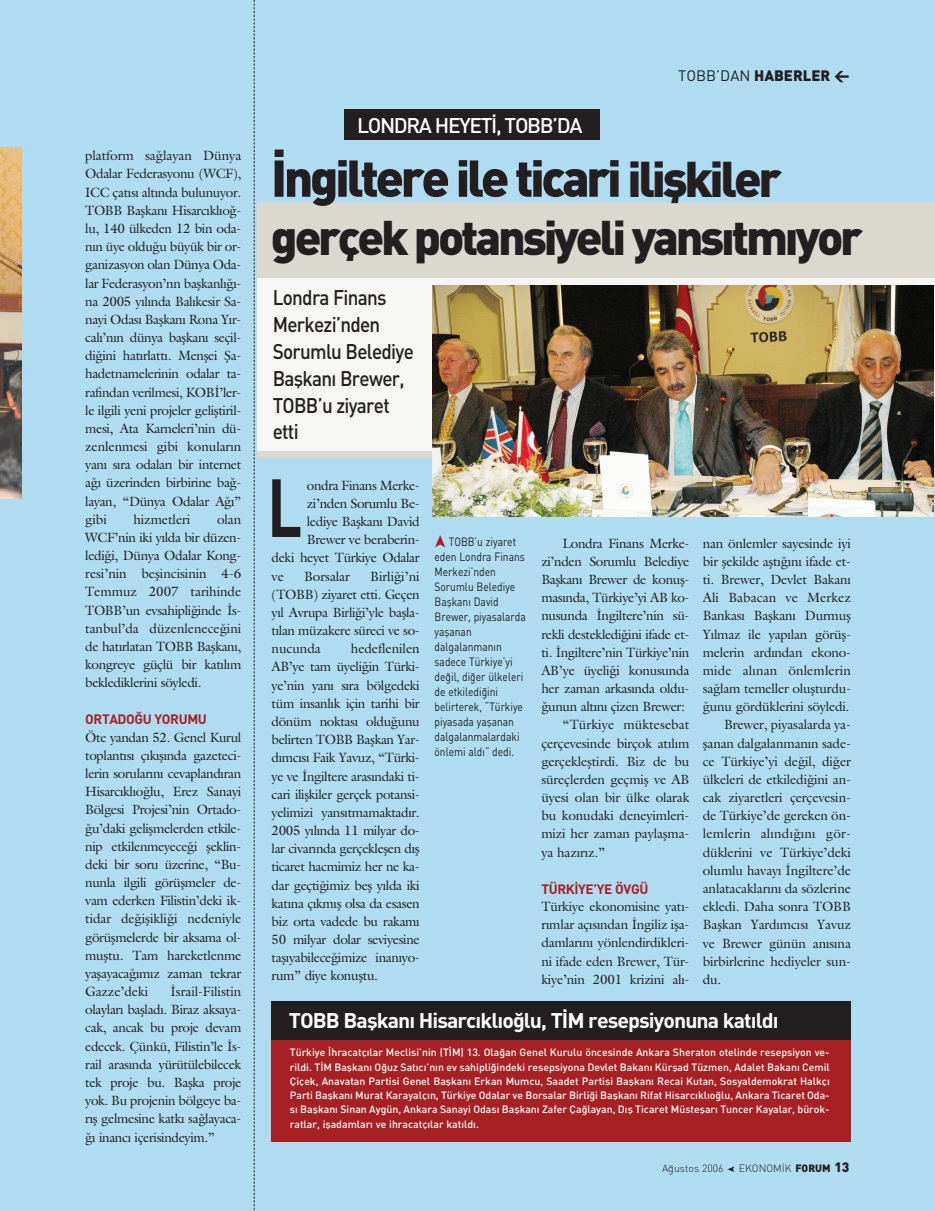
<style>
.page{position:relative;width:935px;height:1211px;background:#fff}
.page>*{position:absolute;margin:0;border:0;box-sizing:border-box;transform-origin:0 0}
.t1{font:81px "DINT Bold";color:#231f20;scale:.75 1}
.t2{font:51px "DINT Black";letter-spacing:-.065em;color:#231f20}
.t3{font:48px "DINT Black";letter-spacing:-.065em;color:#231f20}
.t4{font:21px/27px "DINT Medium";letter-spacing:-.035em;color:#231f20;scale:.9 1}
.t5{font:21px "DINT Bold";letter-spacing:-.045em;color:#fff}
.t6{font:21px "DINT Medium";letter-spacing:-.065em;color:#fff}
.t7{font:15px "DINT Black";color:#231f20}
.t8{font:13.5px/18.1px "Galliard Turk";letter-spacing:-.015em;color:#231f20;text-align:justify}
.t9{font:13.5px "DINT Bold";letter-spacing:-.025em;color:#a72023}
.t10{font:13.5px "Galliard Turk";letter-spacing:.01em;color:#231f20}
.t11{font:13.5px "Galliard Turk";letter-spacing:.005em;color:#231f20}
.t12{font:12px/15px "DINT";color:#231f20;scale:.85 1}
.t13{font:10.5px/14.2px "DINT Medium";color:#fff;text-align:justify}
.t14{font:10.5px "DINT Light";color:#231f20}
.s1{font-family:"DINT"}
.s2{font-size:49.5px}
.s3{font-family:"DINT Black"}
.s4{font-family:"DINT Black";font-size:13.5px}
</style>
<div class="page">
<div style="left:21px;top:0;width:913px;height:1210px;background:#afdcf1"></div>
<div style="left:257px;top:202px;width:677px;height:255px;background:#dbd8d0"></div>
<div style="left:257px;top:278px;width:677px;height:173px;background:#f6f6f4"></div>
<img style="left:432px;top:285px;width:501px;height:231px">
<div style="left:0;top:0;width:21px;height:1210px;background:#afdcf1"></div>
<img style="left:0;top:147px;width:21px;height:351px">
<div style="left:344px;top:109px;width:255px;height:31px;background:#231f20"></div>
<svg style="left:254px;top:0;width:1px;height:1210px"></svg>
<div style="left:271px;top:1002px;width:580px;height:140px;background:#a72023"></div>
<div style="left:271px;top:1001px;width:580px;height:39px;background:#231f20"></div>
<p class="t8" style="left:85px;top:148px;width:158px">platform sa¤layan Dünya Odalar Federasyonu (WCF), ICC çat›s› alt›nda bulunuyor.<br>TOBB Baflkan› Hisarc›kl›o¤- lu, 140 ülkeden 12 bin oda&shy;n›n üye oldu¤u büyük bir or&shy;ganizasyon olan Dünya Oda&shy;lar Federasyon’nn baflkanl›¤›- na 2005 y›l›nda Bal›kesir Sa&shy;nayi Odas› Baflkan› Rona Y›r&shy;cal›’n›n dünya baflkan› seçil&shy;di¤ini hat›rlatt›. Menflei fia&shy;hadetnamelerinin odalar ta&shy;raf›ndan verilmesi, KOB‹’ler&shy;le ilgili yeni projeler gelifltiril&shy;mesi, Ata Karneleri’nin dü&shy;zenlenmesi gibi konular›n yan› s›ra odalar› bir internet a¤› üzerinden birbirine ba¤- layan, “Dünya Odalar A¤›” gibi</p>
<p class="t8" style="left:85px;top:511px;width:158px;text-indent:132px">olan WCF’nin iki y›lda bir düzen&shy;ledi¤i, Dünya Odalar Kong&shy;resi’nin beflincisinin 4-6<br>Temmuz 2007 tarihinde TOBB’un evsahipli¤inde ‹s&shy;tanbul’da düzenlenece¤ini de hat›rlatan TOBB Baflkan›, kongreye güçlü bir kat›l›m beklediklerini söyledi.</p>
<p class="t9" style="left:85px;top:714px;width:123px">ORTADO⁄U YORUMU</p>
<p class="t8" style="left:85px;top:729px;width:158px">Öte yandan 52. Genel Kurul toplant›s› ç›k›fl›nda gazeteci&shy;lerin sorular›n› cevapland›ran Hisarc›kl›o¤lu, Erez Sanayi Bölgesi Projesi’nin Ortado-¤u’daki geliflmelerden etkile&shy;nip etkilenmeyece¤i fleklin&shy;deki bir soru üzerine, “Bu&shy;nunla ilgili görüflmeler de&shy;vam ederken Filistin’deki ik&shy;tidar de¤iflikli¤i nedeniyle görüflmelerde bir aksama ol&shy;mufltu. Tam hareketlenme yaflayaca¤›m›z zaman tekrar Gazze’deki</p>
<p class="t8" style="left:133px;top:511px;width:59px">hizmetleri</p>
<p class="t8" style="left:85px;top:983px;width:158px;text-indent:85px">‹srail-Filistin olaylar› bafllad›. Biraz aksaya&shy;cak, ancak bu proje devam edecek. Çünkü, Filistin’le ‹s&shy;rail aras›nda yürütülebilecek tek proje bu. Baflka proje yok. Bu projenin bölgeye ba&shy;r›fl gelmesine katk› sa¤layaca-¤› inanc› içerisindeyim.”</p>
<h3 class="t6" style="left:357px;top:118px;width:227px">LONDRA HEYET‹, TOBB’DA</h3>
<p class="t7" style="left:678px;top:70px;width:173px"><span class="s1">TOBB’DAN</span> HABERLER &lt;</p>
<h2 class="t2" style="left:271px;top:160px;width:512px">‹ngiltere ile ticari <span class="s2">iliflkiler</span></h2>
<h3 class="t3" style="left:271px;top:221px;width:593px">gerçek potansiyeli yans›tm›yor</h3>
<h3 class="t4" style="left:273px;top:286px;width:158px">Londra Finans<br>Merkezi’nden<br>Sorumlu Belediye<br>Baflkan› Brewer,<br>TOBB’u ziyaret etti</h3>
<h1 class="t1" style="left:267px;top:479px;width:48px">L</h1>
<p class="t8" style="left:307px;top:477px;width:114px">ondra Finans Merke-</p>
<p class="t8" style="left:307px;top:495px;width:114px">zi’nden Sorumlu Be-</p>
<p class="t8" style="left:307px;top:514px;width:114px">lediye Baflkan› David</p>
<p class="t8" style="left:307px;top:532px;width:114px">Brewer ve beraberin-</p>
<p class="t8" style="left:271px;top:550px;width:150px">deki heyet Türkiye Odalar</p>
<p class="t8" style="left:271px;top:568px;width:14px">ve</p>
<p class="t8" style="left:304px;top:568px;width:47px">Borsalar</p>
<p class="t8" style="left:271px;top:568px;width:150px;text-indent:99px">Birli¤i’ni (TOBB) ziyaret etti. Geçen y›l Avrupa Birli¤i’yle baflla&shy;t›lan müzakere süreci ve so&shy;nucunda</p>
<p class="t8" style="left:271px;top:641px;width:150px;text-indent:79px">hedeflenilen AB’ye tam üyeli¤in Türki&shy;ye’nin yan› s›ra bölgedeki tüm insanl›k için tarihi bir dönüm noktas› oldu¤unu belirten TOBB Baflkan Yar&shy;d›mc›s› Faik Yavuz, “Türki&shy;ye ve ‹ngiltere aras›ndaki ti&shy;cari iliflkiler gerçek potansi&shy;yelimizi yans›tmamaktad›r.<br>2005 y›l›nda 11 milyar do&shy;lar civar›nda gerçekleflen d›fl ticaret hacmimiz her ne ka&shy;dar geçti¤imiz befl y›lda iki kat›na ç›km›fl olsa da esasen biz orta vadede bu rakam› 50 milyar dolar seviyesine tafl›yabilece¤imize inan›yo&shy;rum” diye konufltu.</p>
<p class="t12" style="left:434px;top:536px;width:109px;text-indent:14px">TOBB’u ziyaret eden Londra Finans<br>Merkezi’nden<br>Sorumlu Belediye<br>Baflkan› David<br>Brewer, piyasalarda yaflanan dalgalanman›n sadece Türkiye’yi de¤il, di¤er ülkeleri de etkiledi¤ini belirterek, “Türkiye piyasada yaflanan dalgalanmalardaki önlemi ald›” dedi.</p>
<p class="t8" style="left:562px;top:535px;width:128px">Londra Finans Merke-</p>
<p class="t8" style="left:541px;top:553px;width:150px">zi’nden Sorumlu Belediye</p>
<p class="t8" style="left:541px;top:571px;width:150px">Baflkan› Brewer de konufl-</p>
<p class="t8" style="left:541px;top:590px;width:150px">mas›nda, Türkiye’yi AB ko-</p>
<p class="t8" style="left:541px;top:608px;width:150px">nusunda ‹ngiltere’nin sü-</p>
<p class="t8" style="left:541px;top:626px;width:150px">rekli destekledi¤ini ifade et-</p>
<p class="t8" style="left:541px;top:644px;width:150px">ti. ‹ngiltere’nin Türkiye’nin</p>
<p class="t8" style="left:541px;top:662px;width:150px">AB’ye üyeli¤i konusunda</p>
<p class="t8" style="left:541px;top:680px;width:150px">her zaman arkas›nda oldu-</p>
<p class="t8" style="left:541px;top:699px;width:145px">¤unun alt›n› çizen Brewer:</p>
<p class="t8" style="left:562px;top:717px;width:128px">“Türkiye müktesebat</p>
<p class="t8" style="left:541px;top:735px;width:150px">çerçevesinde birçok at›l›m</p>
<p class="t8" style="left:541px;top:753px;width:150px">gerçeklefltirdi. Biz de bu</p>
<p class="t8" style="left:541px;top:771px;width:150px">süreçlerden geçmifl ve AB</p>
<p class="t8" style="left:541px;top:789px;width:150px">üyesi olan bir ülke olarak</p>
<p class="t8" style="left:541px;top:808px;width:150px">bu konudaki deneyimleri-</p>
<p class="t8" style="left:541px;top:826px;width:150px">mizi her zaman paylaflma-</p>
<p class="t8" style="left:541px;top:844px;width:65px">ya haz›r›z.”</p>
<p class="t9" style="left:541px;top:884px;width:109px">TÜRK‹YE’YE ÖVGÜ</p>
<p class="t8" style="left:541px;top:898px;width:150px">Türkiye ekonomisine yat›- r›mlar aç›s›ndan ‹ngiliz ifla&shy;damlar›n› yönlendirdikleri&shy;ni ifade eden Brewer, Tür&shy;kiye’nin 2001 krizini al›-</p>
<p class="t8" style="left:702px;top:535px;width:150px">nan önlemler sayesinde iyi</p>
<p class="t8" style="left:702px;top:553px;width:150px">bir flekilde aflt›¤›n› ifade et-</p>
<p class="t8" style="left:702px;top:571px;width:150px">ti. Brewer, Devlet Bakan›</p>
<p class="t8" style="left:702px;top:590px;width:150px">Ali Babacan ve Merkez</p>
<p class="t8" style="left:702px;top:608px;width:150px">Bankas› Baflkan› Durmufl</p>
<p class="t8" style="left:702px;top:626px;width:150px">Y›lmaz ile yap›lan görüfl-</p>
<p class="t8" style="left:702px;top:644px;width:150px">melerin ard›ndan ekono-</p>
<p class="t11" style="left:702px;top:665px;width:150px">mide al›nan önlemlerin</p>
<p class="t8" style="left:702px;top:680px;width:150px">sa¤lam temeller oluflturdu-</p>
<p class="t8" style="left:702px;top:699px;width:148px">¤unu gördüklerini söyledi.</p>
<p class="t8" style="left:724px;top:717px;width:128px">Brewer, piyasalarda ya-</p>
<p class="t8" style="left:702px;top:735px;width:150px">flanan dalgalanman›n sade-</p>
<p class="t8" style="left:702px;top:753px;width:150px">ce Türkiye’yi de¤il, di¤er</p>
<p class="t8" style="left:702px;top:771px;width:150px">ülkeleri de etkiledi¤ini an-</p>
<p class="t8" style="left:702px;top:789px;width:150px">cak ziyaretleri çerçevesin-</p>
<p class="t8" style="left:702px;top:808px;width:150px">de Türkiye’de gereken ön-</p>
<p class="t10" style="left:702px;top:828px;width:150px">lemlerin al›nd›¤›n› gör-</p>
<p class="t8" style="left:702px;top:844px;width:150px">düklerini ve Türkiye’deki</p>
<p class="t8" style="left:702px;top:862px;width:150px">olumlu havay› ‹ngiltere’de</p>
<p class="t8" style="left:702px;top:880px;width:150px">anlatacaklar›n› da sözlerine</p>
<p class="t8" style="left:702px;top:898px;width:150px">ekledi. Daha sonra TOBB</p>
<p class="t8" style="left:702px;top:917px;width:150px">Baflkan Yard›mc›s› Yavuz</p>
<p class="t8" style="left:702px;top:935px;width:150px">ve Brewer günün an›s›na</p>
<p class="t8" style="left:702px;top:953px;width:150px">birbirlerine hediyeler sun-</p>
<p class="t8" style="left:702px;top:971px;width:20px">du.</p>
<h3 class="t5" style="left:289px;top:1013px;width:491px">TOBB Baflkan› Hisarc›kl›o¤lu, T‹M resepsiyonuna kat›ld›</h3>
<p class="t13" style="left:290px;top:1046px;width:541px">Türkiye ‹hracatç›lar Meclisi’nin (T‹M) 13. Ola¤an Genel Kurulu öncesinde Ankara Sheraton otelinde resepsiyon ve&shy;rildi. T‹M Baflkan› O¤uz Sat›c›’n›n ev sahipli¤indeki resepsiyona Devlet Bakan› Kürflad Tüzmen, Adalet Bakan› Cemil Çiçek, Anavatan Partisi Genel Baflkan› Erkan Mumcu, Saadet Partisi Baflkan› Recai Kutan, Sosyaldemokrat Halkç› Parti Baflkan› Murat Karayalç›n, Türkiye Odalar ve Borsalar Birli¤i Baflkan› Rifat Hisarc›kl›o¤lu, Ankara Ticaret Oda&shy;s› Baflkan› Sinan Aygün, Ankara Sanayi Odas› Baflkan› Zafer Ça¤layan, D›fl Ticaret Müsteflar› Tuncer Kayalar, bürok&shy;ratlar, ifladamlar› ve ihracatç›lar kat›ld›.</p>
<p class="t14" style="left:662px;top:1164px;width:189px">A¤ustos 2006 ● EKONOM‹K <span class="s3">FORUM</span> <span class="s4">13</span></p>
</div>
